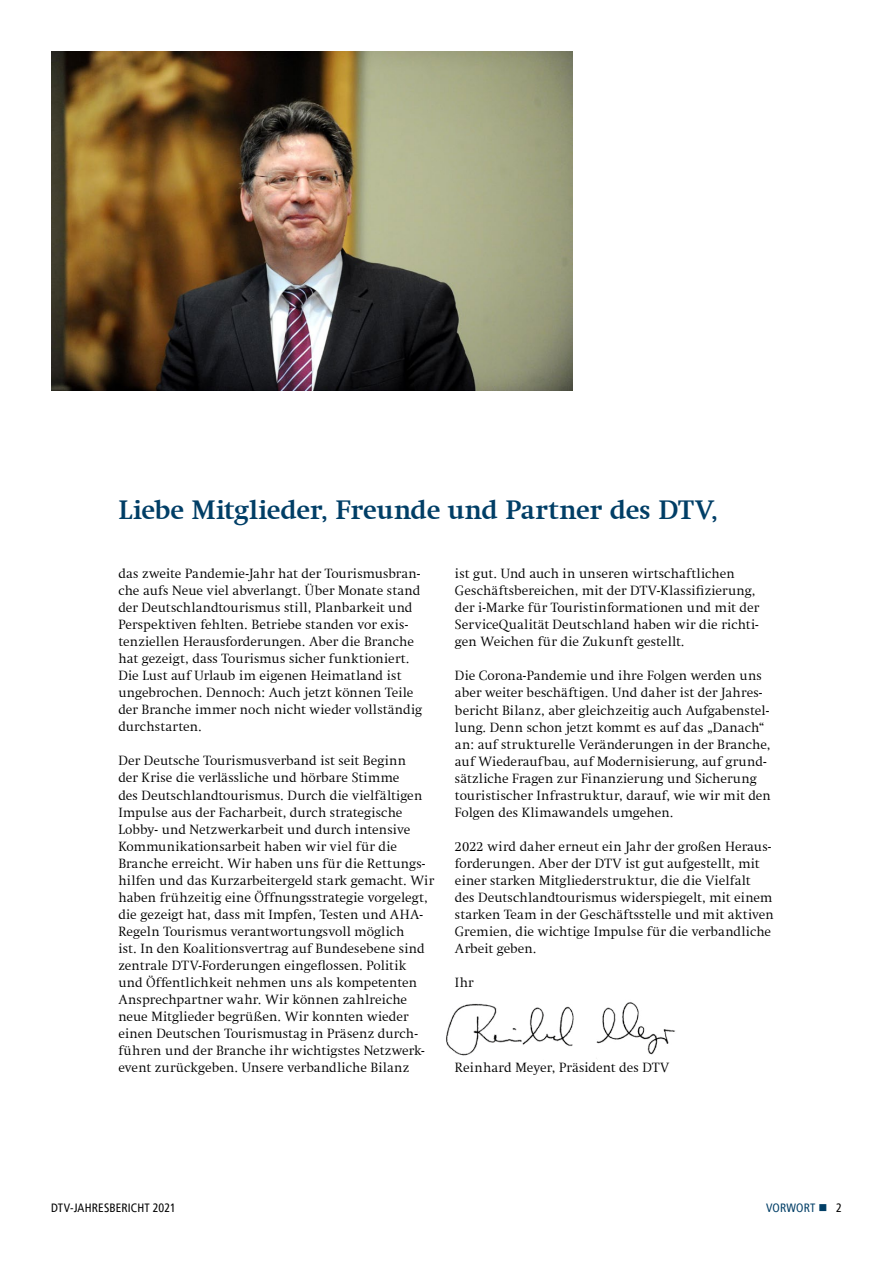
<style>
.page{position:relative;width:893px;height:1263px;background:#fff}
.page>*{position:absolute;margin:0;border:0;box-sizing:border-box;transform-origin:0 0}
.t1{font:700 27px "Swift Com";letter-spacing:-.005em;color:#003e66}
.t2{font:300 13.5px/17px "Swift Com";letter-spacing:.01em;color:#000}
.t3{font:condensed 12px "Frutiger LT Pro";letter-spacing:.015em;color:#000}
.t4{font:condensed 12px "Frutiger LT Pro";letter-spacing:.015em;color:#003e66}
</style>
<div class="page">
<img style="left:446px;top:1002px;width:229px;height:54px">
<img style="left:51px;top:51px;width:522px;height:340px">
<h1 class="t1" style="left:118px;top:494px;width:601px">Liebe Mitglieder, Freunde und Partner des DTV,</h1>
<p class="t2" style="left:118px;top:565px;width:305px">das zweite Pandemie-Jahr hat der Tourismusbran&shy;che aufs Neue viel abverlangt. Über Monate stand der Deutschlandtourismus still, Planbarkeit und Perspektiven fehlten. Betriebe standen vor exis&shy;tenziellen Herausforderungen. Aber die Branche hat gezeigt, dass Tourismus sicher funktioniert.<br>Die Lust auf Urlaub im eigenen Heimatland ist ungebrochen. Dennoch: Auch jetzt können Teile der Branche immer noch nicht wieder vollständig durchstarten.</p>
<p class="t2" style="left:118px;top:752px;width:317px">Der Deutsche Tourismusverband ist seit Beginn<br>der Krise die verlässliche und hörbare Stimme<br>des Deutschlandtourismus. Durch die vielfältigen Impulse aus der Facharbeit, durch strategische Lobby- und Netzwerkarbeit und durch intensive Kommunikationsarbeit haben wir viel für die Branche erreicht. Wir haben uns für die Rettungs&shy;hilfen und das Kurzarbeitergeld stark gemacht. Wir haben frühzeitig eine Öffnungsstrategie vorgelegt, die gezeigt hat, dass mit Impfen, Testen und AHA-Regeln Tourismus verantwortungsvoll möglich<br>ist. In den Koalitionsvertrag auf Bundesebene sind zentrale DTV-Forderungen eingeflossen. Politik und Öffentlichkeit nehmen uns als kompetenten Ansprechpartner wahr. Wir können zahlreiche neue Mitglieder begrüßen. Wir konnten wieder einen Deutschen Tourismustag in Präsenz durch&shy;führen und der Branche ihr wichtigstes Netzwerk&shy;event zurückgeben. Unsere verbandliche Bilanz</p>
<p class="t2" style="left:455px;top:565px;width:306px">ist gut. Und auch in unseren wirtschaftlichen Geschäftsbereichen, mit der DTV-Klassifizierung, der i-Marke für Touristinformationen und mit der ServiceQualität Deutschland haben wir die richti&shy;gen Weichen für die Zukunft gestellt.</p>
<p class="t2" style="left:455px;top:667px;width:317px">Die Corona-Pandemie und ihre Folgen werden uns aber weiter beschäftigen. Und daher ist der Jahres&shy;bericht Bilanz, aber gleichzeitig auch Aufgabenstel&shy;lung. Denn schon jetzt kommt es auf das „Danach“ an: auf strukturelle Veränderungen in der Branche, auf Wiederaufbau, auf Modernisierung, auf grund&shy;sätzliche Fragen zur Finanzierung und Sicherung touristischer Infrastruktur, darauf, wie wir mit den Folgen des Klimawandels umgehen.</p>
<p class="t2" style="left:455px;top:838px;width:320px">2022 wird daher erneut ein Jahr der großen Heraus&shy;forderungen. Aber der DTV ist gut aufgestellt, mit einer starken Mitgliederstruktur, die die Vielfalt<br>des Deutschlandtourismus widerspiegelt, mit einem starken Team in der Geschäftsstelle und mit aktiven Gremien, die wichtige Impulse für die verbandliche Arbeit geben.</p>
<p class="t2" style="left:455px;top:974px;width:20px">Ihr</p>
<p class="t2" style="left:455px;top:1059px;width:216px">Reinhard Meyer, Präsident des DTV</p>
<p class="t4" style="left:766px;top:1201px;width:63px">VORWORT ■</p>
<p class="t3" style="left:51px;top:1201px;width:126px">DTV-JAHRESBERICHT 2021</p>
<p class="t3" style="left:836px;top:1201px;width:7px">2</p>
</div>
